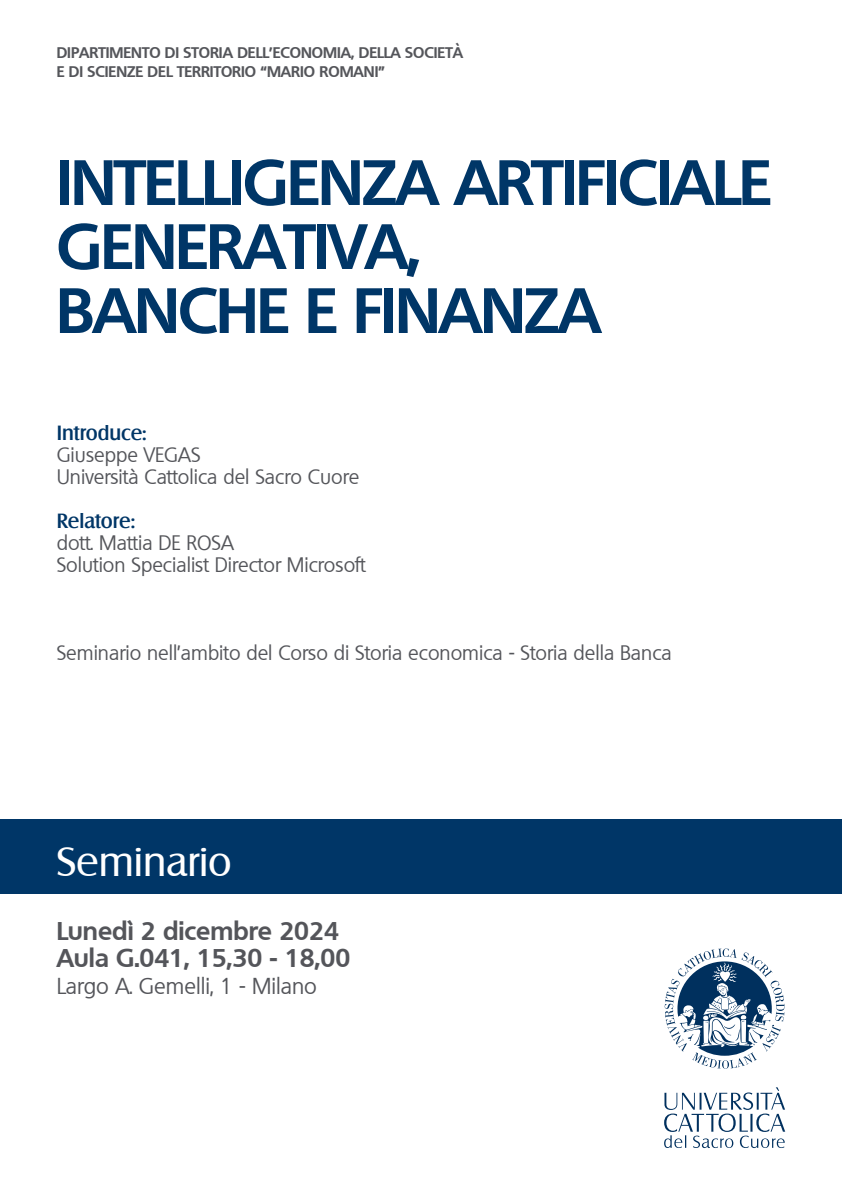
<style>
.page{position:relative;width:842px;height:1191px;background:#fff}
.page>*{position:absolute;margin:0;border:0;box-sizing:border-box;transform-origin:0 0}
.t1{font:700 62px/64px "Quebec";letter-spacing:-.015em;color:#003667}
.t2{font:40px "Salzburg";color:#fff}
.t3{font:700 25px/27px "Quebec";color:#54555a}
.t4{font:22px "Quebec";color:#54555a}
.t5{font:20px/22px "Quebec";color:#54555a}
.t6{font:500 20px "Salzburg";color:#003667}
.t7{font:700 15px/19px "Quebec";color:#54555a}
</style>
<div class="page">
<div style="left:0;top:819px;width:842px;height:75px;background:#003667"></div>
<svg style="left:665px;top:948px;width:119px;height:120px"></svg>
<svg style="left:664px;top:1087px;width:121px;height:61px"></svg>
<p class="t7" style="left:57px;top:42px;width:408px">DIPARTIMENTO DI STORIA DELL’ECONOMIA, DELLA SOCIETÀ<br>E DI SCIENZE DEL TERRITORIO “MARIO ROMANI”</p>
<h1 class="t1" style="left:57px;top:149px;width:716px">INTELLIGENZA ARTIFICIALE<br>GENERATIVA,<br>BANCHE E FINANZA</h1>
<p class="t6" style="left:57px;top:420px;width:91px">Introduce:</p>
<p class="t5" style="left:57px;top:443px;width:304px">Giuseppe VEGAS<br>Università Cattolica del Sacro Cuore</p>
<p class="t6" style="left:57px;top:508px;width:80px">Relatore:</p>
<p class="t5" style="left:57px;top:531px;width:310px">dott. Mattia DE ROSA<br>Solution Specialist Director Microsoft</p>
<p class="t5" style="left:57px;top:641px;width:617px">Seminario nell’ambito del Corso di Storia economica - Storia della Banca</p>
<h2 class="t2" style="left:57px;top:837px;width:177px">Seminario</h2>
<p class="t3" style="left:57px;top:917px;width:295px">Lunedì 2 dicembre 2024<br>Aula G.041, 15,30 - 18,00</p>
<p class="t4" style="left:57px;top:972px;width:262px">Largo A. Gemelli, 1 - Milano</p>
</div>
